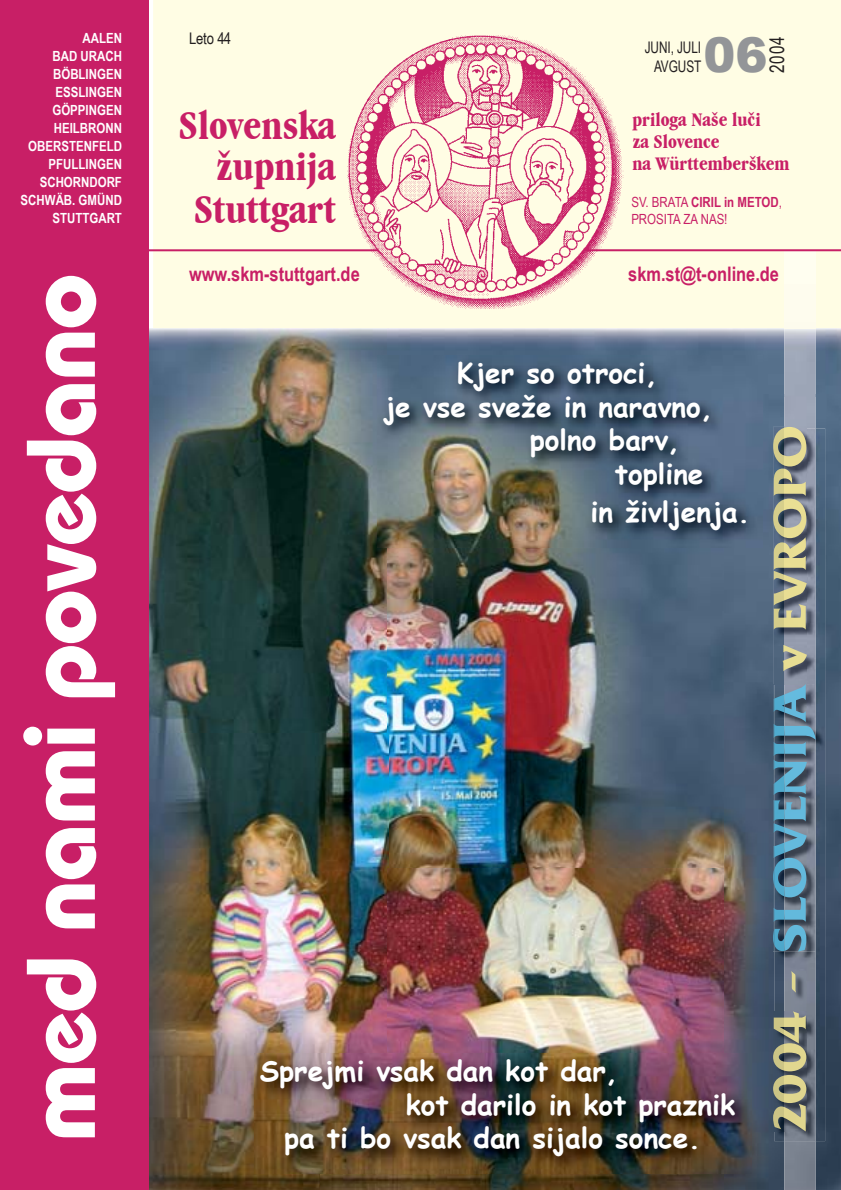
<style>
.page{position:relative;width:841px;height:1190px;background:#fff}
.page>*{position:absolute;margin:0;border:0;box-sizing:border-box;transform-origin:0 0}
.t1{font:700 102px "Bauhaus Itc TEE";letter-spacing:-.02em;color:#fff}
.t2{font:900 48px "Arial";color:#939598}
.t3{font:700 condensed 42px/42px "Garamond IT Cby BT";color:#c81f66;text-align:right}
.t4{font:700 28px "Comic Sans MS";color:#fff}
.t5{font:700 condensed 20px/22px "Garamond IT Cby BT";color:#c81f66}
.t6{font:700 20px "Arial Narrow";color:#c81f66}
.t7{font:20px "Arial Narrow";color:#231f20;scale:.93 1}
.t8{font:16px/19.2px "Arial Narrow";letter-spacing:-.005em;color:#231f20;text-align:center;scale:.9 1}
.t9{font:16px "Arial Narrow";letter-spacing:-.005em;color:#231f20}
.t10{font:700 14px/18px "Arial Narrow";color:#fff;text-align:right}
.t11{font:14px/16.8px "Arial Narrow";color:#c81f66}
.s1{font-weight:700}
</style>
<div class="page">
<img style="left:149px;top:328px;width:238px;height:743px">
<img style="left:387px;top:329px;width:454px;height:66px">
<img style="left:724px;top:395px;width:117px;height:795px">
<img style="left:387px;top:547px;width:337px;height:507px">
<img style="left:149px;top:1071px;width:171px;height:119px">
<img style="left:320px;top:1174px;width:404px;height:16px">
<div style="left:153px;top:0;width:688px;height:328px;background:#fffde4"></div>
<img style="left:153px;top:328px;width:688px;height:1px">
<img style="left:340px;top:28px;width:289px;height:289px">
<div style="left:0;top:0;width:149px;height:1190px;background:#c81f66"></div>
<hr style="left:130px;top:249px;width:248px;height:2px;background:#c81f66">
<img style="left:784px;top:329px;width:31px;height:861px">
<div style="left:784px;top:250px;width:31px;height:78px;background:#fefcee"></div>
<img style="left:784px;top:328px;width:31px;height:1px">
<img style="left:774px;top:428px;width:51px;height:713px">
<img style="left:784px;top:428px;width:31px;height:713px">
<img style="left:773px;top:1017px;width:1px;height:109px">
<img style="left:774px;top:1011px;width:32px;height:121px">
<img style="left:791px;top:971px;width:15px;height:40px">
<img style="left:791px;top:971px;width:5px;height:22px">
<img style="left:773px;top:685px;width:1px;height:267px">
<img style="left:774px;top:684px;width:42px;height:268px">
<img style="left:784px;top:684px;width:31px;height:268px">
<img style="left:773px;top:427px;width:11px;height:203px">
<svg style="left:784px;top:427px;width:23px;height:1px"></svg>
<img style="left:774px;top:671px;width:33px;height:13px">
<img style="left:774px;top:428px;width:33px;height:243px">
<svg style="left:773px;top:684px;width:34px;height:1px"></svg>
<img style="left:255px;top:1054px;width:497px;height:120px">
<img style="left:377px;top:356px;width:385px;height:191px">
<hr style="left:584px;top:249px;width:257px;height:2px;background:#c81f66">
<p class="t10" style="left:21px;top:29px;width:103px">AALEN<br>BAD URACH<br>BÖBLINGEN<br>ESSLINGEN<br>GÖPPINGEN<br>HEILBRONN<br>OBERSTENFELD<br>PFULLINGEN<br>SCHORNDORF<br>SCHWÄB. GMÜND<br>STUTTGART</p>
<h1 class="t1" style="left:25px;top:1142px;width:870px;rotate:-90deg">med nami povedano</h1>
<p class="t9" style="left:189px;top:29px;width:44px">Leto 44</p>
<h2 class="t2" style="left:703px;top:19px;width:66px">06</h2>
<p class="t7" style="left:765px;top:73px;width:40px;rotate:-90deg">2004</p>
<p class="t8" style="left:645px;top:38px;width:64px">JUNI, JULI<br>AVGUST</p>
<h3 class="t3" style="left:179px;top:104px;width:158px">Slovenska župnija<br>Stuttgart</h3>
<p class="t5" style="left:632px;top:109px;width:158px">priloga Naše lucˇi<br>za Slovence<br>na Württemberškem</p>
<p class="t11" style="left:631px;top:194px;width:152px">SV. BRATA <span class="s1">CIRIL in METOD</span>,<br>PROSITA ZA NAS!</p>
<p class="t6" style="left:189px;top:262px;width:172px">www.skm-stuttgart.de</p>
<p class="t6" style="left:628px;top:262px;width:152px">skm.st@t-online.de</p>
<p class="t4" style="left:457px;top:352px;width:202px">Kjer so otroci,</p>
<p class="t4" style="left:384px;top:386px;width:330px">je vse sveže in naravno,</p>
<p class="t4" style="left:530px;top:420px;width:152px">polno barv,</p>
<p class="t4" style="left:615px;top:453px;width:90px">topline</p>
<p class="t4" style="left:591px;top:491px;width:161px">in življenja.</p>
<p class="t4" style="left:260px;top:1050px;width:360px">Sprejmi vsak dan kot dar,</p>
<p class="t4" style="left:406px;top:1084px;width:331px">kot darilo in kot praznik</p>
<p class="t4" style="left:284px;top:1118px;width:418px">pa ti bo vsak dan sijalo sonce.</p>
</div>
